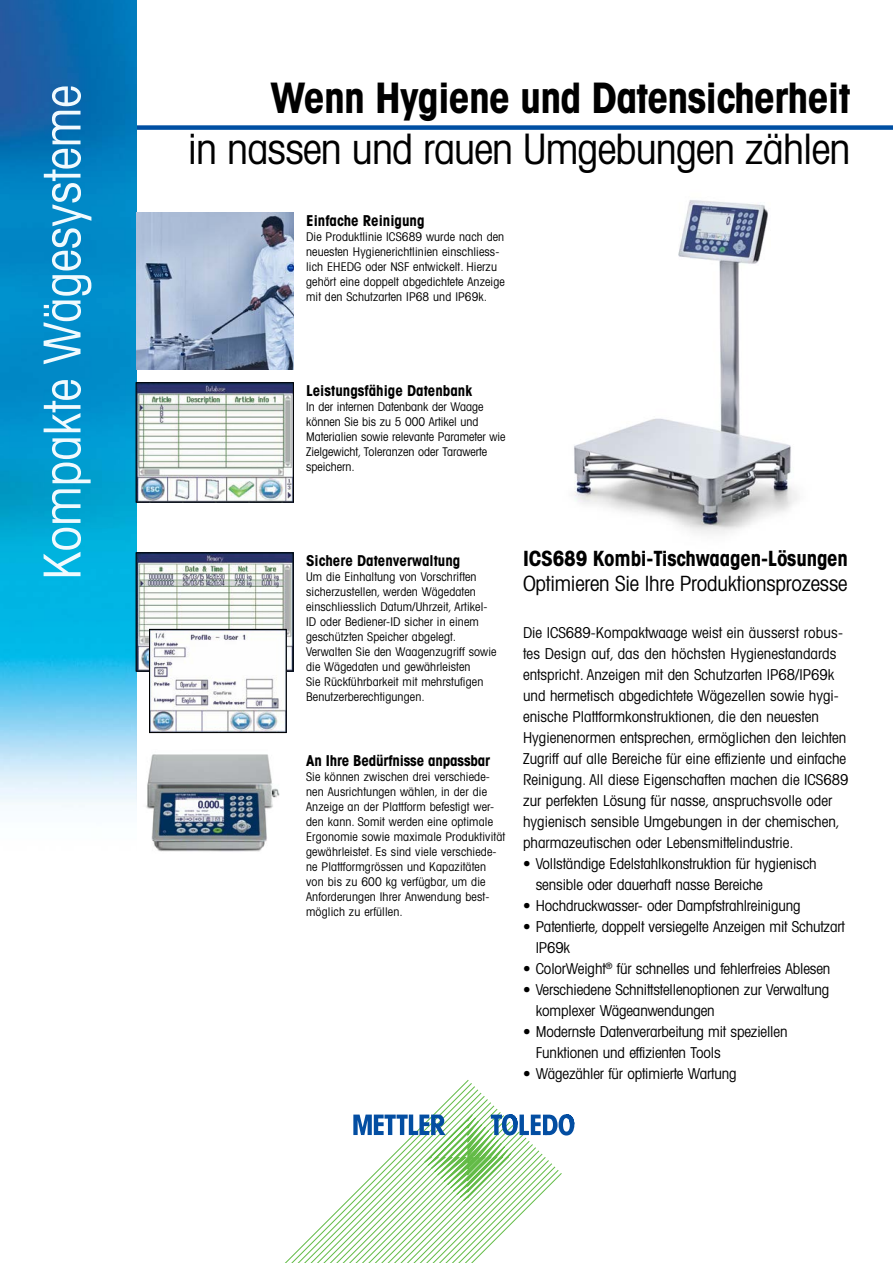
<style>
.page{position:relative;width:893px;height:1263px;background:#fff}
.page>*{position:absolute;margin:0;border:0;box-sizing:border-box;transform-origin:0 0}
.t1{font:51px "Avant Gardefor MT Bk";color:#f1fafe}
.t2{font:42px "Avant Gardefor MT Bk";letter-spacing:-.02em;color:#000}
.t3{font:42px "Avant Gardefor MT Bd";letter-spacing:-.02em;color:#000}
.t4{font:21px "Avant Gardefor MT Bk";letter-spacing:-.01em;color:#000}
.t5{font:21px "Avant Gardefor MT Bd";letter-spacing:-.01em;color:#000}
.t6{font:15px/21px "Avant Gardefor MT Bk";color:#000}
.t7{font:15px "Avant Gardefor MT Bd";color:#000}
.t8{font:12px/15px "Avant Gardefor MT Bk";letter-spacing:.01em;color:#000}
</style>
<div class="page">
<img style="left:574px;top:200px;width:224px;height:334px">
<div style="left:111px;top:125px;width:782px;height:5px;background:#004fa3"></div>
<img style="left:0;top:0;width:136px;height:807px">
<svg style="left:285px;top:1080px;width:250px;height:183px"></svg>
<svg style="left:353px;top:1114px;width:221px;height:87px"></svg>
<img style="left:136px;top:213px;width:157px;height:157px">
<img style="left:138px;top:555px;width:153px;height:114px">
<div style="left:136px;top:553px;width:157px;height:118px;border:1px solid #000"></div>
<img style="left:138px;top:385px;width:154px;height:115px">
<div style="left:136px;top:383px;width:158px;height:119px;border:1px solid #000"></div>
<img style="left:151px;top:631px;width:133px;height:100px">
<div style="left:149px;top:629px;width:137px;height:104px;border:1px solid #000"></div>
<img style="left:146px;top:754px;width:134px;height:98px">
<h1 class="t1" style="left:31px;top:580px;width:496px;rotate:-90deg">Kompakte Wägesysteme</h1>
<h2 class="t3" style="left:271px;top:71px;width:581px">Wenn Hygiene und Datensicherheit</h2>
<h2 class="t2" style="left:188px;top:123px;width:664px">in nassen und rauen Umgebungen zählen</h2>
<p class="t7" style="left:306px;top:211px;width:120px">Einfache Reinigung</p>
<p class="t8" style="left:306px;top:229px;width:200px">Die Produktlinie ICS689 wurde nach den neuesten Hygienerichtlinien einschliess&shy;lich EHEDG oder NSF entwickelt. Hierzu gehört eine doppelt abgedichtete Anzeige mit den Schutzarten IP68 und IP69k.</p>
<p class="t7" style="left:306px;top:381px;width:167px">Leistungsfähige Datenbank</p>
<p class="t8" style="left:306px;top:399px;width:201px">In der internen Datenbank der Waage können Sie bis zu 5 000 Artikel und Materialien sowie relevante Parameter wie Zielgewicht, Toleranzen oder Tarawerte speichern.</p>
<p class="t7" style="left:306px;top:551px;width:156px">Sichere Datenverwaltung</p>
<p class="t8" style="left:306px;top:569px;width:192px">Um die Einhaltung von Vorschriften sicherzustellen, werden Wägedaten einschliesslich Datum/Uhrzeit, Artikel-ID oder Bediener-ID sicher in einem geschützten Speicher abgelegt.<br>Verwalten Sie den Waagenzugriff sowie die Wägedaten und gewährleisten<br>Sie Rückführbarkeit mit mehrstufigen Benutzerberechtigungen.</p>
<p class="t7" style="left:306px;top:751px;width:186px">An Ihre Bedürfnisse anpassbar</p>
<p class="t8" style="left:306px;top:769px;width:200px">Sie können zwischen drei verschiede&shy;nen Ausrichtungen wählen, in der die Anzeige an der Plattform befestigt wer&shy;den kann. Somit werden eine optimale Ergonomie sowie maximale Produktivität gewährleistet. Es sind viele verschiede&shy;ne Plattformgrössen und Kapazitäten von bis zu 600 kg verfügbar, um die Anforderungen Ihrer Anwendung best&shy;möglich zu erfüllen.</p>
<h3 class="t5" style="left:523px;top:545px;width:327px">ICS689 Kombi-Tischwaagen-Lösungen</h3>
<h3 class="t4" style="left:523px;top:571px;width:326px">Optimieren Sie Ihre Produktionsprozesse</h3>
<p class="t6" style="left:523px;top:622px;width:327px">Die ICS689-Kompaktwaage weist ein äusserst robus&shy;tes Design auf, das den höchsten Hygienestandards entspricht. Anzeigen mit den Schutzarten IP68/IP69k und hermetisch abgedichtete Wägezellen sowie hygi&shy;enische Plattformkonstruktionen, die den neuesten Hygienenormen entsprechen, ermöglichen den leichten Zugriff auf alle Bereiche für eine effiziente und einfache Reinigung. All diese Eigenschaften machen die ICS689 zur perfekten Lösung für nasse, anspruchsvolle oder hygienisch sensible Umgebungen in der chemischen, pharmazeutischen oder Lebensmittelindustrie.</p>
<p class="t6" style="left:536px;top:853px;width:282px;text-indent:-13px">• Vollständige Edelstahlkonstruktion für hygienisch sensible oder dauerhaft nasse Bereiche</p>
<p class="t6" style="left:523px;top:895px;width:279px">• Hochdruckwasser- oder Dampfstrahlreinigung</p>
<p class="t6" style="left:536px;top:916px;width:311px;text-indent:-13px">• Patentierte, doppelt versiegelte Anzeigen mit Schutzart<br>IP69k</p>
<p class="t6" style="left:523px;top:958px;width:309px">• ColorWeight<sup>®</sup> für schnelles und fehlerfreies Ablesen</p>
<p class="t6" style="left:536px;top:979px;width:295px;text-indent:-13px">• Verschiedene Schnittstellenoptionen zur Verwaltung komplexer Wägeanwendungen</p>
<p class="t6" style="left:536px;top:1021px;width:253px;text-indent:-13px">• Modernste Datenverarbeitung mit speziellen<br>Funktionen und effizienten Tools</p>
<p class="t6" style="left:523px;top:1063px;width:215px">• Wägezähler für optimierte Wartung</p>
</div>
